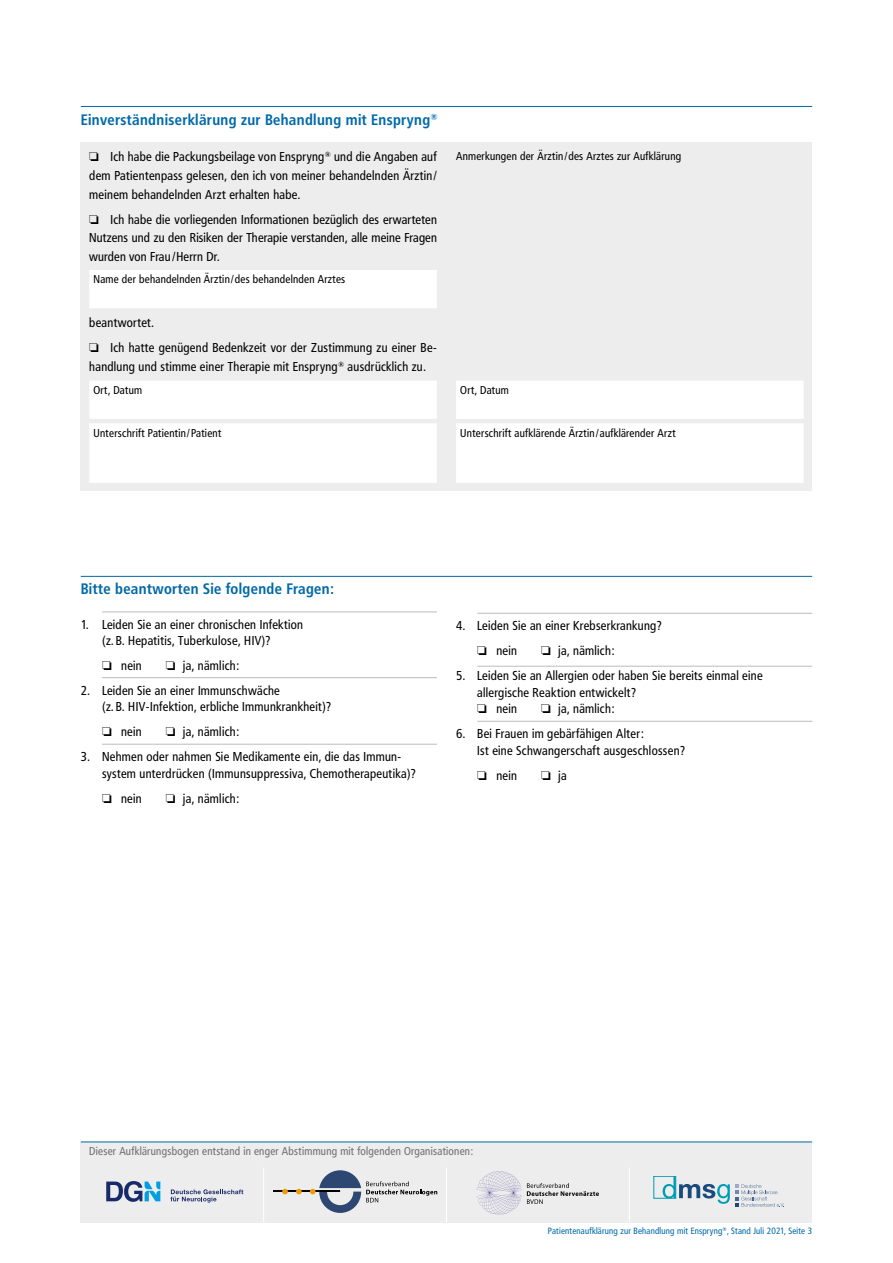
<style>
.page{position:relative;width:893px;height:1263px;background:#fff}
.page>*{position:absolute;margin:0;border:0;box-sizing:border-box;transform-origin:0 0}
.t1{font:700 15px "Frutiger Condensed BQ";letter-spacing:.025em;color:#0069a9}
.t2{font:12.75px/18.8px "Frutiger Condensed BQ";letter-spacing:.025em;color:#000}
.t3{font:11.25px "Frutiger Condensed BQ";letter-spacing:.025em;color:#000}
.t4{font:11.25px "Frutiger Condensed BQ";letter-spacing:.025em;color:#706f6f}
.t5{font:9px "Frutiger Condensed BQ";letter-spacing:.025em;color:#0069a9}
</style>
<div class="page">
<div style="left:81px;top:1142px;width:731px;height:80px;background:#ededed"></div>
<hr style="left:81px;top:1142px;width:731px;height:1px;background:#0069a9">
<hr style="left:263px;top:1167px;width:1px;height:55px;background:#fff">
<hr style="left:446px;top:1167px;width:1px;height:55px;background:#fff">
<hr style="left:629px;top:1167px;width:1px;height:55px;background:#fff">
<hr style="left:274px;top:1191px;width:66px;height:1px;background:#000">
<svg style="left:310px;top:1170px;width:127px;height:43px"></svg>
<svg style="left:296px;top:1189px;width:6px;height:5px"></svg>
<svg style="left:282px;top:1189px;width:6px;height:5px"></svg>
<svg style="left:476px;top:1171px;width:123px;height:44px"></svg>
<svg style="left:106px;top:1181px;width:54px;height:21px"></svg>
<svg style="left:170px;top:1189px;width:73px;height:13px"></svg>
<svg style="left:663px;top:1176px;width:121px;height:31px"></svg>
<hr style="left:81px;top:576px;width:731px;height:1px;background:#0069a9">
<hr style="left:81px;top:106px;width:731px;height:1px;background:#0069a9">
<hr style="left:102px;top:612px;width:335px;height:1px;background:#bcbcbc">
<hr style="left:102px;top:677px;width:335px;height:1px;background:#bcbcbc">
<hr style="left:102px;top:744px;width:335px;height:1px;background:#bcbcbc">
<hr style="left:477px;top:613px;width:335px;height:1px;background:#bcbcbc">
<hr style="left:477px;top:666px;width:335px;height:1px;background:#bcbcbc">
<hr style="left:477px;top:721px;width:335px;height:1px;background:#bcbcbc">
<div style="left:81px;top:142px;width:731px;height:349px;background:#ededed"></div>
<svg style="left:89px;top:270px;width:715px;height:213px;fill:#fff"></svg>
<p class="t1" style="left:81px;top:110px;width:359px">Einverständniserklärung zur Behandlung mit Enspryng<sup>®</sup></p>
<p class="t2" style="left:89px;top:147px;width:349px;text-align:justify">□ Ich habe die Packungsbeilage von Enspryng<sup>®</sup> und die Angaben auf dem Patientenpass gelesen, den ich von meiner behandelnden Ärztin/ meinem behandelnden Arzt erhalten habe.</p>
<p class="t2" style="left:89px;top:210px;width:349px;text-align:justify">□ Ich habe die vorliegenden Informationen bezüglich des erwarteten Nutzens und zu den Risiken der Therapie verstanden, alle meine Fragen wurden von Frau/Herrn Dr.</p>
<p class="t3" style="left:456px;top:149px;width:227px">Anmerkungen der Ärztin/des Arztes zur Aufklärung</p>
<p class="t3" style="left:94px;top:272px;width:253px">Name der behandelnden Ärztin/des behandelnden Arztes</p>
<p class="t2" style="left:89px;top:313px;width:66px">beantwortet.</p>
<p class="t2" style="left:89px;top:338px;width:349px">□ Ich hatte genügend Bedenkzeit vor der Zustimmung zu einer Be&shy;handlung und stimme einer Therapie mit Enspryng<sup>®</sup> ausdrücklich zu.</p>
<p class="t3" style="left:94px;top:383px;width:50px">Ort, Datum</p>
<p class="t3" style="left:460px;top:383px;width:50px">Ort, Datum</p>
<p class="t3" style="left:94px;top:425px;width:129px">Unterschrift Patientin/Patient</p>
<p class="t3" style="left:460px;top:425px;width:217px">Unterschrift aufklärende Ärztin/aufklärender Arzt</p>
<p class="t1" style="left:81px;top:580px;width:254px">Bitte beantworten Sie folgende Fragen:</p>
<p class="t2" style="left:102px;top:617px;width:203px;line-height:15.8px;text-indent:-21px">1. Leiden Sie an einer chronischen Infektion (z. B. Hepatitis, Tuberkulose, HIV)?</p>
<p class="t2" style="left:102px;top:656px;width:41px">□ nein</p>
<p class="t2" style="left:166px;top:656px;width:75px">□ ja, nämlich:</p>
<p class="t2" style="left:102px;top:682px;width:231px;line-height:16.5px;text-indent:-21px">2. Leiden Sie an einer Immunschwäche<br>(z. B. HIV-Infektion, erbliche Immunkrankheit)?</p>
<p class="t2" style="left:102px;top:722px;width:41px">□ nein</p>
<p class="t2" style="left:166px;top:722px;width:75px">□ ja, nämlich:</p>
<p class="t2" style="left:102px;top:748px;width:315px;line-height:16.5px;text-indent:-21px">3. Nehmen oder nahmen Sie Medikamente ein, die das Immun&shy;system unterdrücken (Immunsuppressiva, Chemotherapeutika)?</p>
<p class="t2" style="left:102px;top:789px;width:41px">□ nein</p>
<p class="t2" style="left:166px;top:789px;width:75px">□ ja, nämlich:</p>
<p class="t2" style="left:456px;top:616px;width:207px">4. Leiden Sie an einer Krebserkrankung?</p>
<p class="t2" style="left:477px;top:641px;width:41px">□ nein</p>
<p class="t2" style="left:541px;top:641px;width:75px">□ ja, nämlich:</p>
<p class="t2" style="left:477px;top:668px;width:287px;line-height:16.5px;text-indent:-21px">5. Leiden Sie an Allergien oder haben Sie bereits einmal eine allergische Reaktion entwickelt?</p>
<p class="t2" style="left:477px;top:699px;width:41px">□ nein</p>
<p class="t2" style="left:541px;top:699px;width:75px">□ ja, nämlich:</p>
<p class="t2" style="left:477px;top:726px;width:209px;line-height:16.5px;text-indent:-21px">6. Bei Frauen im gebärfähigen Alter:<br>Ist eine Schwangerschaft ausgeschlossen?</p>
<p class="t2" style="left:477px;top:766px;width:41px">□ nein</p>
<p class="t2" style="left:541px;top:766px;width:27px">□ ja</p>
<p class="t4" style="left:89px;top:1144px;width:385px">Dieser Aufklärungsbogen entstand in enger Abstimmung mit folgenden Organisationen:</p>
<p class="t5" style="left:548px;top:1225px;width:266px">Patientenaufklärung zur Behandlung mit Enspryng<sup>®</sup>, Stand Juli 2021, Seite 3</p>
</div>
